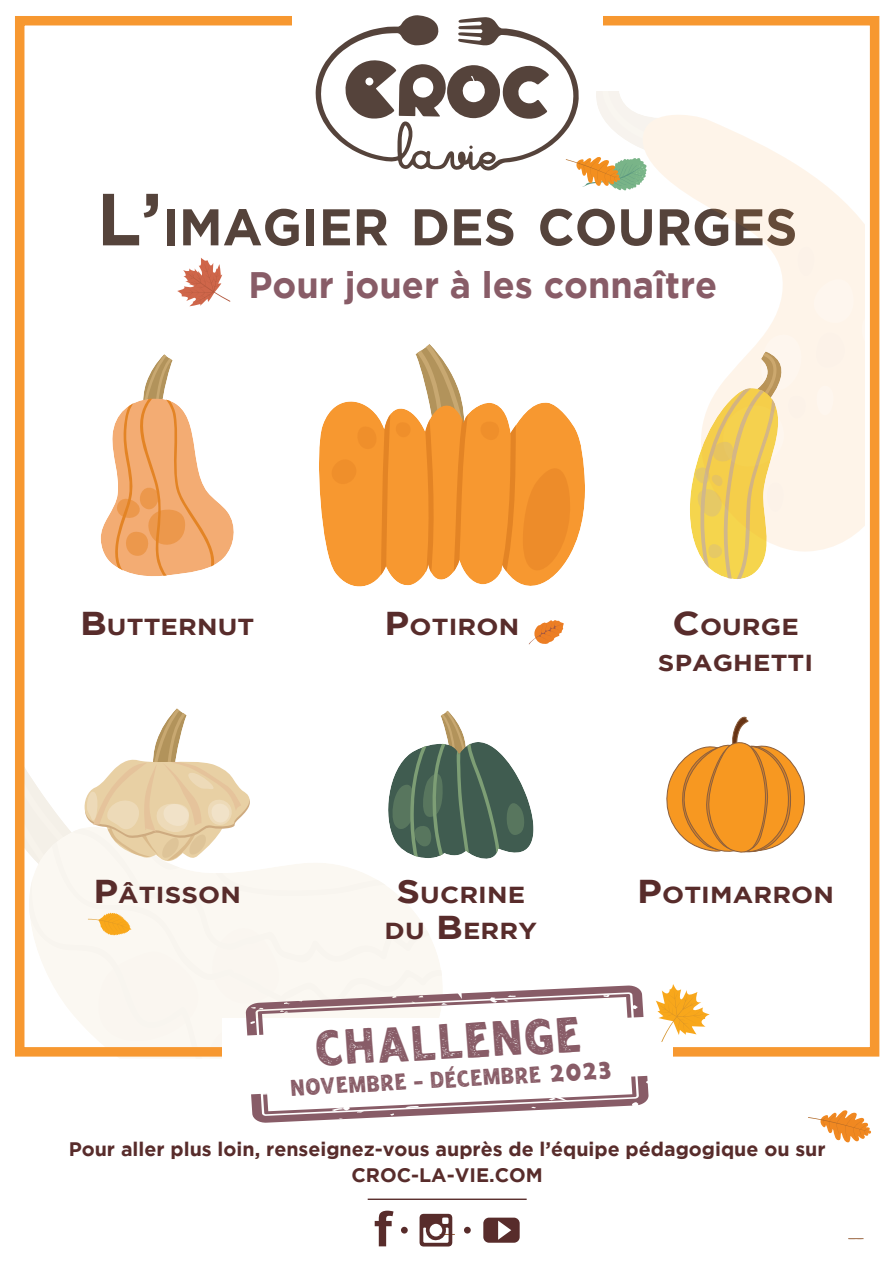
<style>
.page{position:relative;width:893px;height:1263px;background:#fff}
.page>*{position:absolute;margin:0;border:0;box-sizing:border-box;transform-origin:0 0}
.t1{font:700 51.45px "Gotham";color:#55433b}
.t2{font:42.3px "Rougant Rough PERSONALUSEONLY Rough";color:#885c67;scale:.87 1}
.t3{font:700 36.75px "Gotham";color:#885c67}
.t4{font:700 23.1px/36px "Gotham";letter-spacing:.005em;color:#582c2b;text-align:center;scale:1.12 1}
.t5{font:19.65px "Rougant Rough PERSONALUSEONLY Rough";color:#885c67;scale:.87 1}
.t6{font:700 19.5px/26px "Gotham";color:#582c2b;text-align:center}
.s1{font-size:73.65px}
.s2{font-size:33px}
.s3{font-family:"Berlin Sans FB Demi";font-weight:700;font-size:28.05px}
</style>
<div class="page">
<svg style="left:20px;top:897px;width:68px;height:160px"></svg>
<svg style="left:48px;top:897px;width:40px;height:112px;fill:#fbf8f2"></svg>
<div style="left:72px;top:897px;width:343px;height:68px;background:#fbf8f2"></div>
<svg style="left:848px;top:1238px;width:15px;height:1px"></svg>
<svg style="left:483px;top:1217px;width:37px;height:26px"></svg>
<svg style="left:375px;top:1211px;width:18px;height:35px"></svg>
<svg style="left:420px;top:1214px;width:35px;height:32px"></svg>
<div style="left:401px;top:1227px;width:7px;height:6px;background:#582c2b;border-radius:50%"></div>
<div style="left:464px;top:1227px;width:7px;height:6px;background:#582c2b;border-radius:50%"></div>
<div style="left:15px;top:16px;width:864px;height:1040px;border:9px solid #f79830"></div>
<div style="left:292px;top:3px;width:311px;height:40px;background:#fff"></div>
<div style="left:222px;top:1018px;width:451px;height:41px;background:#fff"></div>
<svg style="left:177px;top:258px;width:53px;height:48px"></svg>
<svg style="left:666px;top:716px;width:139px;height:137px"></svg>
<svg style="left:101px;top:354px;width:133px;height:222px"></svg>
<svg style="left:319px;top:402px;width:266px;height:184px;fill:#f79830"></svg>
<svg style="left:523px;top:468px;width:47px;height:102px;background:#ef902e"></svg>
<svg style="left:332px;top:344px;width:184px;height:243px"></svg>
<svg style="left:251px;top:1076px;width:397px;height:47px"></svg>
<svg style="left:88px;top:913px;width:555px;height:146px"></svg>
<svg style="left:656px;top:984px;width:54px;height:58px"></svg>
<svg style="left:808px;top:1110px;width:63px;height:33px"></svg>
<svg style="left:529px;top:620px;width:35px;height:24px"></svg>
<svg style="left:22px;top:708px;width:512px;height:189px"></svg>
<hr style="left:368px;top:1198px;width:159px;height:2px;background:#582c2b">
<svg style="left:315px;top:15px;width:358px;height:176px"></svg>
<svg style="left:643px;top:108px;width:221px;height:134px;fill:#fef4e9"></svg>
<svg style="left:690px;top:242px;width:174px;height:337px"></svg>
<h1 class="t1" style="left:97px;top:197px;width:702px"><span class="s1">L’</span>IMAGIER DES COURGES</h1>
<h3 class="t3" style="left:249px;top:264px;width:470px">Pour jouer à les connaître</h3>
<p class="t4" style="left:80px;top:608px;width:157px"><span class="s2">B</span>UTTERNUT</p>
<p class="t4" style="left:385px;top:608px;width:122px"><span class="s2">P</span>OTIRON</p>
<p class="t4" style="left:658px;top:608px;width:140px"><span class="s2">C</span>OURGE<br>SPAGHETTI</p>
<p class="t4" style="left:93px;top:876px;width:133px"><span class="s2">P</span>ÂTISSON</p>
<p class="t4" style="left:385px;top:876px;width:138px"><span class="s2">S</span>UCRINE<br>DU <span class="s2">B</span>ERRY</p>
<p class="t4" style="left:637px;top:876px;width:177px"><span class="s2">P</span>OTIMARRON</p>
<h2 class="t2" style="left:315px;top:1026px;width:306px;rotate:-3deg">CHALLENGE</h2>
<p class="t5" style="left:291px;top:1077px;width:369px;rotate:-3deg">Novembre - décembre <span class="s3">2023</span></p>
<p class="t6" style="left:69px;top:1135px;width:758px">Pour aller plus loin, renseignez-vous auprès de l’équipe pédagogique ou sur<br>CROC-LA-VIE.COM</p>
</div>
